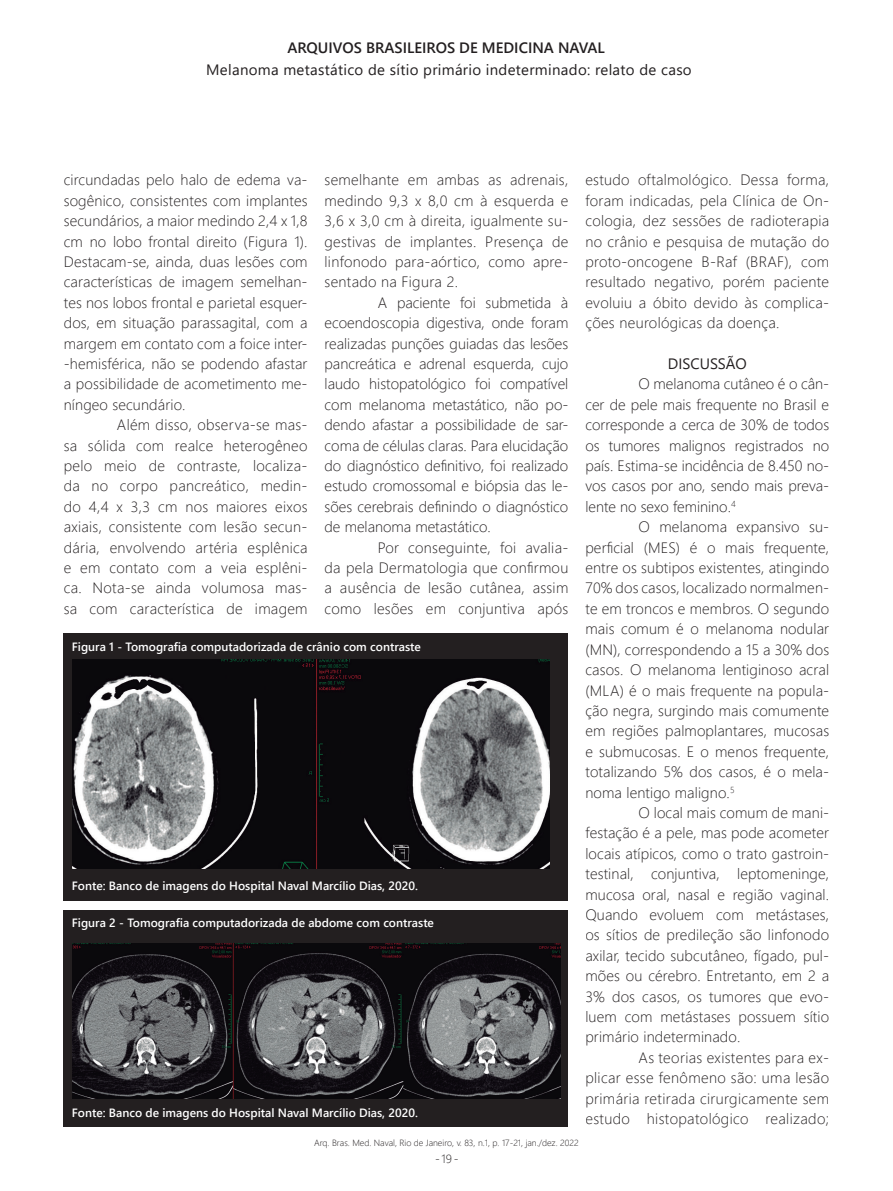
<style>
.page{position:relative;width:893px;height:1191px;background:#fff}
.page>*{position:absolute;margin:0;border:0;box-sizing:border-box;transform-origin:0 0}
.t1{font:300 15px/20.4px "Segoe UI";letter-spacing:.01em;color:#231f20;text-align:justify}
.t2{font:15px "Segoe UI";letter-spacing:.02em;color:#231f20}
.t3{font:600 15px "Segoe UI";color:#231f20}
.t4{font:15px "Segoe UI";color:#231f20}
.t5{font:600 12px "Segoe UI";color:#fff}
.t6{font:300 12px "Segoe UI";color:#231f20}
.t7{font:300 9px "Segoe UI";color:#231f20}
</style>
<div class="page">
<div style="left:63px;top:633px;width:505px;height:268px;background:#231f20"></div>
<img style="left:72px;top:659px;width:478px;height:210px">
<div style="left:63px;top:910px;width:505px;height:216px;background:#231f20"></div>
<img style="left:72px;top:944px;width:489px;height:154px">
<p class="t3" style="left:287px;top:34px;width:319px">ARQUIVOS BRASILEIROS DE MEDICINA NAVAL</p>
<p class="t2" style="left:206px;top:55px;width:487px">Melanoma metastático de sítio primário indeterminado: relato de caso</p>
<p class="t1" style="left:64px;top:168px;width:245px">circundadas pelo halo de edema va&shy;sogênico, consistentes com implantes secundários, a maior medindo 2,4 x 1,8 cm no lobo frontal direito (Figura 1).<br>Destacam-se, ainda, duas lesões com características de imagem semelhan&shy;tes nos lobos frontal e parietal esquer&shy;dos, em situação parassagital, com a margem em contato com a foice inter--hemisférica, não se podendo afastar a possibilidade de acometimento me&shy;níngeo secundário.</p>
<p class="t1" style="left:64px;top:413px;width:245px;text-indent:53px">Além disso, observa-se mas&shy;sa sólida com realce heterogêneo pelo meio de contraste, localiza&shy;da no corpo pancreático, medin&shy;do 4,4 x 3,3 cm nos maiores eixos axiais, consistente com lesão secun&shy;dária, envolvendo artéria esplênica e em contato com a veia esplêni&shy;ca. Nota-se ainda volumosa mas&shy;sa com característica de imagem</p>
<p class="t5" style="left:72px;top:635px;width:350px">Figura 1 - Tomografia computadorizada de crânio com contraste</p>
<p class="t1" style="left:325px;top:168px;width:245px">semelhante em ambas as adrenais, medindo 9,3 x 8,0 cm à esquerda e 3,6 x 3,0 cm à direita, igualmente su&shy;gestivas de implantes. Presença de linfonodo para-aórtico, como apre&shy;sentado na Figura 2.</p>
<p class="t1" style="left:325px;top:291px;width:245px;text-indent:53px">A paciente foi submetida à ecoendoscopia digestiva, onde foram realizadas punções guiadas das lesões pancreática e adrenal esquerda, cujo laudo histopatológico foi compatível com melanoma metastático, não po&shy;dendo afastar a possibilidade de sar&shy;coma de células claras. Para elucidação do diagnóstico definitivo, foi realizado estudo cromossomal e biópsia das le&shy;sões cerebrais definindo o diagnóstico de melanoma metastático.</p>
<p class="t1" style="left:325px;top:535px;width:245px;text-indent:53px">Por conseguinte, foi avalia&shy;da pela Dermatologia que confirmou a ausência de lesão cutânea, assim como lesões em conjuntiva após</p>
<p class="t5" style="left:72px;top:874px;width:348px">Fonte: Banco de imagens do Hospital Naval Marcílio Dias, 2020.</p>
<p class="t5" style="left:72px;top:911px;width:364px">Figura 2 - Tomografia computadorizada de abdome com contraste</p>
<p class="t5" style="left:72px;top:1101px;width:348px">Fonte: Banco de imagens do Hospital Naval Marcílio Dias, 2020.</p>
<p class="t1" style="left:585px;top:168px;width:245px">estudo oftalmológico. Dessa forma, foram indicadas, pela Clínica de On&shy;cologia, dez sessões de radioterapia no crânio e pesquisa de mutação do proto-oncogene B-Raf (BRAF), com resultado negativo, porém paciente evoluiu a óbito devido às complica&shy;ções neurológicas da doença.</p>
<p class="t4" style="left:668px;top:349px;width:80px">DISCUSSÃO</p>
<p class="t1" style="left:585px;top:372px;width:245px;text-indent:53px">O melanoma cutâneo é o cân&shy;cer de pele mais frequente no Brasil e corresponde a cerca de 30% de todos os tumores malignos registrados no país. Estima-se incidência de 8.450 no&shy;vos casos por ano, sendo mais preva&shy;lente no sexo feminino.<sup>4</sup></p>
<p class="t1" style="left:585px;top:515px;width:245px;text-indent:53px">O melanoma expansivo su&shy;perficial (MES) é o mais frequente, entre os subtipos existentes, atingindo 70% dos casos, localizado normalmen&shy;te em troncos e membros. O segundo mais comum é o melanoma nodular (MN), correspondendo a 15 a 30% dos casos. O melanoma lentiginoso acral (MLA) é o mais frequente na popula&shy;ção negra, surgindo mais comumente em regiões palmoplantares, mucosas e submucosas. E o menos frequente, totalizando 5% dos casos, é o mela&shy;noma lentigo maligno.<sup>5</sup></p>
<p class="t1" style="left:585px;top:801px;width:245px;text-indent:53px">O local mais comum de mani&shy;festação é a pele, mas pode acometer locais atípicos, como o trato gastroin&shy;testinal, conjuntiva, leptomeninge, mucosa oral, nasal e região vaginal.<br>Quando evoluem com metástases, os sítios de predileção são linfonodo axilar, tecido subcutâneo, fígado, pul&shy;mões ou cérebro. Entretanto, em 2 a 3% dos casos, os tumores que evo&shy;luem com metástases possuem sítio primário indeterminado.</p>
<p class="t1" style="left:585px;top:1045px;width:245px;text-indent:53px">As teorias existentes para ex&shy;plicar esse fenômeno são: uma lesão primária retirada cirurgicamente sem estudo histopatológico realizado;</p>
<p class="t7" style="left:314px;top:1134px;width:266px">Arq. Bras. Med. Naval, Rio de Janeiro, v. 83, n.1, p. 17-21, jan./dez. 2022</p>
<p class="t6" style="left:435px;top:1147px;width:25px">- 19 -</p>
</div>
